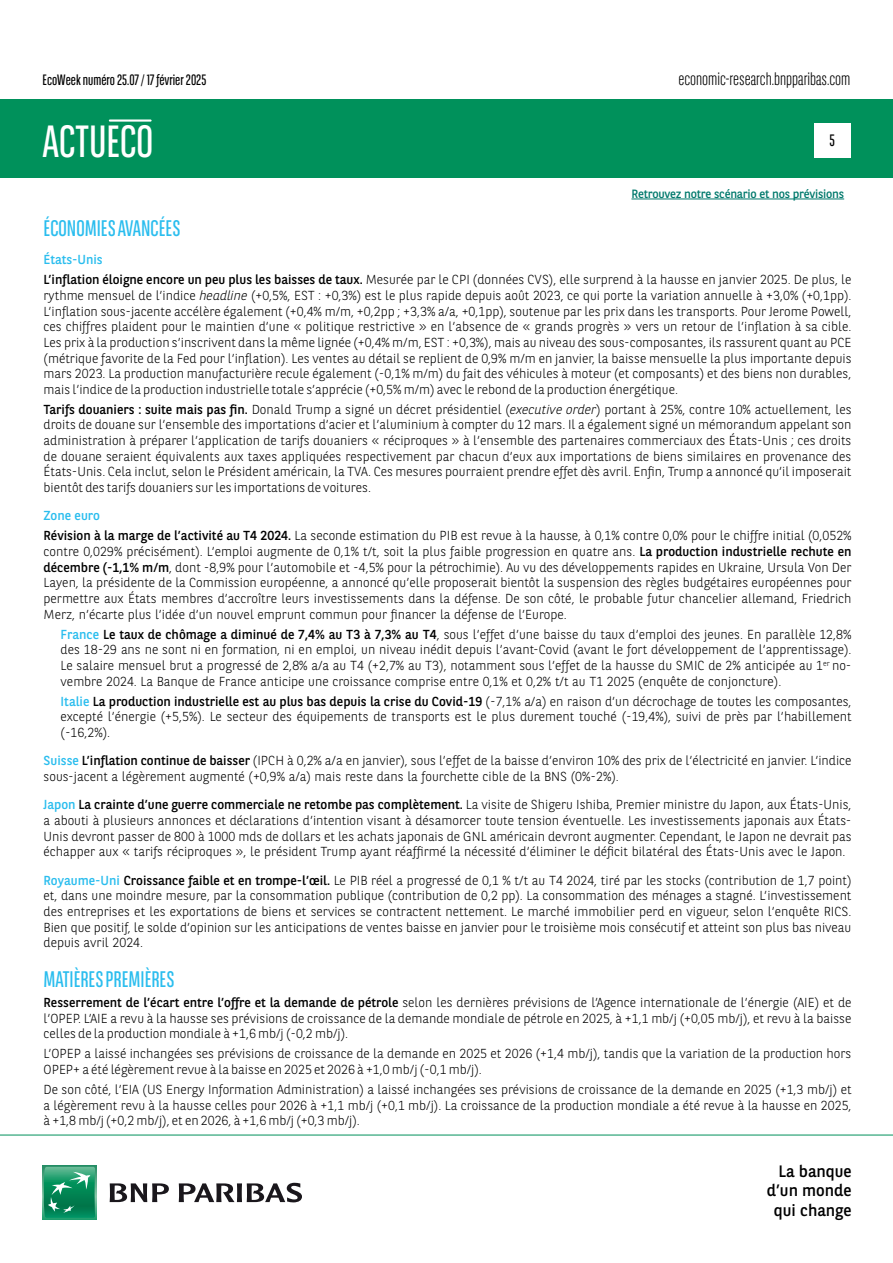
<style>
.page{position:relative;width:893px;height:1263px;background:#fff}
.page>*{position:absolute;margin:0;border:0;box-sizing:border-box;transform-origin:0 0}
.t1{font:45px "BNPP Sans Condensed";color:#fff}
.t2{font:22.5px "BNPP Sans Condensed";color:#2abdee}
.t3{font:300 18px "BNPP Sans Condensed";color:#000}
.t4{font:16.5px/19.8px "BNPP Sans";color:#000;text-align:right}
.t5{font:16.5px "BNPP Sans Condensed";color:#000}
.t6{font:15px "BNPP Sans Condensed";color:#000}
.t7{font:300 13.05px/15.6px "BNPP Sans";color:#000;text-align:justify}
.t8{font:12px "BNPP Sans";letter-spacing:-.02em;color:#00796c}
.s1{font-weight:400;color:#2abdee}
.s2{font-weight:400}
.s3{font-style:italic}
</style>
<div class="page">
<div style="left:1px;top:99px;width:892px;height:78px;background:#00915b"></div>
<svg style="left:43px;top:1166px;width:53px;height:53px"></svg>
<svg style="left:44px;top:1167px;width:51px;height:51px;background:#26996e"></svg>
<svg style="left:110px;top:1183px;width:59px;height:19px"></svg>
<svg style="left:179px;top:1183px;width:123px;height:19px"></svg>
<hr style="left:0;top:1135px;width:893px;height:1px;background:#00915b">
<div style="left:814px;top:123px;width:36px;height:34px;background:#fff"></div>
<hr style="left:109px;top:119px;width:43px;height:3px;background:#fff">
<hr style="left:631px;top:199px;width:213px;height:1px;background:#00796c">
<p class="t6" style="left:43px;top:70px;width:165px">EcoWeek numéro 25.07 / 17 février 2025</p>
<h3 class="t3" style="left:678px;top:67px;width:174px">economic-research.bnpparibas.com</h3>
<h1 class="t1" style="left:43px;top:113px;width:112px">ACTUECO</h1>
<p class="t5" style="left:829px;top:130px;width:7px">5</p>
<p class="t8" style="left:631px;top:185px;width:214px">Retrouvez notre scénario et nos prévisions</p>
<h2 class="t2" style="left:44px;top:214px;width:138px">ÉCONOMIES AVANCÉES</h2>
<p class="t7" style="left:44px;top:249px;width:809px;line-height:20px"><span class="s1">États-Unis<br></span><span class="s2">L’inflation éloigne encore un peu plus les baisses de taux.</span> Mesurée par le CPI (données CVS), elle surprend à la hausse en janvier 2025. De plus, le</p>
<p class="t7" style="left:44px;top:287px;width:809px">rythme mensuel de l’indice <span class="s3">headline</span> (+0,5%, EST : +0,3%) est le plus rapide depuis août 2023, ce qui porte la variation annuelle à +3,0% (+0,1pp).<br>L’inflation sous-jacente accélère également (+0,4% m/m, +0,2pp ; +3,3% a/a, +0,1pp), soutenue par les prix dans les transports. Pour Jerome Powell, ces chiffres plaident pour le maintien d’une « politique restrictive » en l’absence de « grands progrès » vers un retour de l’inflation à sa cible.<br>Les prix à la production s’inscrivent dans la même lignée (+0,4% m/m, EST : +0,3%), mais au niveau des sous-composantes, ils rassurent quant au PCE (métrique favorite de la Fed pour l’inflation). Les ventes au détail se replient de 0,9% m/m en janvier, la baisse mensuelle la plus importante depuis mars 2023. La production manufacturière recule également (-0,1% m/m) du fait des véhicules à moteur (et composants) et des biens non durables, mais l’indice de la production industrielle totale s’apprécie (+0,5% m/m) avec le rebond de la production énergétique.</p>
<p class="t7" style="left:44px;top:401px;width:809px"><span class="s2">Tarifs douaniers : suite mais pas fin.</span> Donald Trump a signé un décret présidentiel (<span class="s3">executive order</span>) portant à 25%, contre 10% actuellement, les droits de douane sur l’ensemble des importations d’acier et l’aluminium à compter du 12 mars. Il a également signé un mémorandum appelant son administration à préparer l’application de tarifs douaniers « réciproques » à l’ensemble des partenaires commerciaux des États-Unis ; ces droits de douane seraient équivalents aux taxes appliquées respectivement par chacun d’eux aux importations de biens similaires en provenance des États-Unis. Cela inclut, selon le Président américain, la TVA. Ces mesures pourraient prendre effet dès avril. Enfin, Trump a annoncé qu’il imposerait bientôt des tarifs douaniers sur les importations de voitures.</p>
<p class="t7" style="left:44px;top:505px;width:809px;line-height:20px"><span class="s1">Zone euro<br></span><span class="s2">Révision à la marge de l’activité au T4 2024.</span> La seconde estimation du PIB est revue à la hausse, à 0,1% contre 0,0% pour le chiffre initial (0,052%</p>
<p class="t7" style="left:44px;top:543px;width:809px">contre 0,029% précisément). L’emploi augmente de 0,1% t/t, soit la plus faible progression en quatre ans. <span class="s2">La production industrielle rechute en décembre (-1,1% m/m</span>, dont -8,9% pour l’automobile et -4,5% pour la pétrochimie). Au vu des développements rapides en Ukraine, Ursula Von Der Layen, la présidente de la Commission européenne, a annoncé qu’elle proposerait bientôt la suspension des règles budgétaires européennes pour permettre aux États membres d’accroître leurs investissements dans la défense. De son côté, le probable futur chancelier allemand, Friedrich Merz, n’écarte plus l’idée d’un nouvel emprunt commun pour financer la défense de l’Europe.</p>
<p class="t7" style="left:61px;top:626px;width:792px"><span class="s1">France</span> <span class="s2">Le taux de chômage a diminué de 7,4% au T3 à 7,3% au T4</span>, sous l’effet d’une baisse du taux d’emploi des jeunes. En parallèle 12,8% des 18-29 ans ne sont ni en formation, ni en emploi, un niveau inédit depuis l’avant-Covid (avant le fort développement de l’apprentissage).<br>Le salaire mensuel brut a progressé de 2,8% a/a au T4 (+2,7% au T3), notamment sous l’effet de la hausse du SMIC de 2% anticipée au 1<sup>er</sup> no&shy;vembre 2024. La Banque de France anticipe une croissance comprise entre 0,1% et 0,2% t/t au T1 2025 (enquête de conjoncture).</p>
<p class="t7" style="left:61px;top:692px;width:792px"><span class="s1">Italie</span> <span class="s2">La production industrielle est au plus bas depuis la crise du Covid-19</span> (-7,1% a/a) en raison d’un décrochage de toutes les composantes, excepté l’énergie (+5,5%). Le secteur des équipements de transports est le plus durement touché (-19,4%), suivi de près par l’habillement (-16,2%).</p>
<p class="t7" style="left:44px;top:752px;width:809px"><span class="s1">Suisse</span> <span class="s2">L’inflation continue de baisser</span> (IPCH à 0,2% a/a en janvier), sous l’effet de la baisse d’environ 10% des prix de l’électricité en janvier. L’indice sous-jacent a légèrement augmenté (+0,9% a/a) mais reste dans la fourchette cible de la BNS (0%-2%).</p>
<p class="t7" style="left:44px;top:796px;width:809px"><span class="s1">Japon</span> <span class="s2">La crainte d’une guerre commerciale ne retombe pas complètement.</span> La visite de Shigeru Ishiba, Premier ministre du Japon, aux États-Unis, a abouti à plusieurs annonces et déclarations d’intention visant à désamorcer toute tension éventuelle. Les investissements japonais aux États-Unis devront passer de 800 à 1000 mds de dollars et les achats japonais de GNL américain devront augmenter. Cependant, le Japon ne devrait pas échapper aux « tarifs réciproques », le président Trump ayant réaffirmé la nécessité d’éliminer le déficit bilatéral des États-Unis avec le Japon.</p>
<p class="t7" style="left:44px;top:872px;width:809px"><span class="s1">Royaume-Uni</span> <span class="s2">Croissance faible et en trompe-l’œil.</span> Le PIB réel a progressé de 0,1 % t/t au T4 2024, tiré par les stocks (contribution de 1,7 point) et, dans une moindre mesure, par la consommation publique (contribution de 0,2 pp). La consommation des ménages a stagné. L’investissement des entreprises et les exportations de biens et services se contractent nettement. Le marché immobilier perd en vigueur, selon l’enquête RICS.<br>Bien que positif, le solde d’opinion sur les anticipations de ventes baisse en janvier pour le troisième mois consécutif et atteint son plus bas niveau depuis avril 2024.</p>
<h2 class="t2" style="left:44px;top:965px;width:132px">MATIÈRES PREMIÈRES</h2>
<p class="t7" style="left:44px;top:994px;width:809px"><span class="s2">Resserrement de l’écart entre l’offre et la demande de pétrole</span> selon les dernières prévisions de l’Agence internationale de l’énergie (AIE) et de l’OPEP. L’AIE a revu à la hausse ses prévisions de croissance de la demande mondiale de pétrole en 2025, à +1,1 mb/j (+0,05 mb/j), et revu à la baisse celles de la production mondiale à +1,6 mb/j (-0,2 mb/j).</p>
<p class="t7" style="left:44px;top:1045px;width:809px">L’OPEP a laissé inchangées ses prévisions de croissance de la demande en 2025 et 2026 (+1,4 mb/j), tandis que la variation de la production hors<br>OPEP+ a été légèrement revue à la baisse en 2025 et 2026 à +1,0 mb/j (-0,1 mb/j).</p>
<p class="t7" style="left:44px;top:1081px;width:809px">De son côté, l’EIA (US Energy Information Administration) a laissé inchangées ses prévisions de croissance de la demande en 2025 (+1,3 mb/j) et a légèrement revu à la hausse celles pour 2026 à +1,1 mb/j (+0,1 mb/j). La croissance de la production mondiale a été revue à la hausse en 2025, à +1,8 mb/j (+0,2 mb/j), et en 2026, à +1,6 mb/j (+0,3 mb/j).</p>
<p class="t4" style="left:767px;top:1160px;width:86px">La banque d’un monde qui change</p>
</div>
